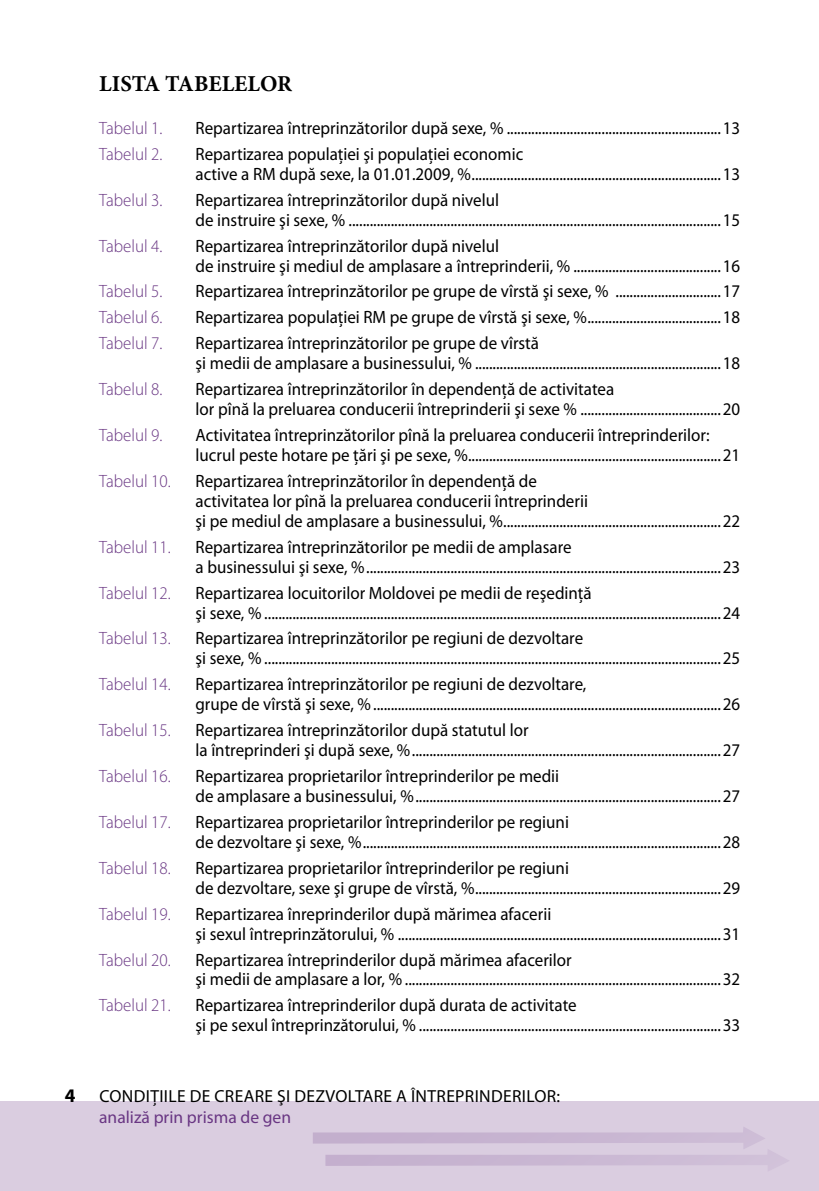
<style>
.page{position:relative;width:819px;height:1191px;background:#fff}
.page>*{position:absolute;margin:0;border:0;box-sizing:border-box;transform-origin:0 0}
.t1{font:700 22.75px "Minion Pro";color:#000}
.t2{font:700 19.25px "Myriad Pro";color:#000}
.t3{font:17.85px/19.9px "Myriad Pro";color:#000;scale:.95 1}
.t4{font:300 17.85px "Myriad Pro";color:#693683;scale:.95 1}
.t5{font:17.5px "Myriad Pro";letter-spacing:.02em;color:#000}
.t6{font:17.5px "Myriad Pro";color:#693683}
</style>
<div class="page">
<div style="left:0;top:1101px;width:818px;height:90px;background:#dacde0"></div>
<svg style="left:313px;top:1127px;width:472px;height:44px"></svg>
<p class="t2" style="left:65px;top:1084px;width:12px">4</p>
<p class="t1" style="left:99px;top:70px;width:194px">LISTA TABELELOR</p>
<p class="t4" style="left:99px;top:118px;width:68px">Tabelul 1.</p>
<p class="t3" style="left:195px;top:118px;width:574px">Repartizarea întreprinzătorilor după sexe, % .............................................................13</p>
<p class="t4" style="left:99px;top:144px;width:68px">Tabelul 2.</p>
<p class="t3" style="left:195px;top:144px;width:574px">Repartizarea populaţiei şi populaţiei economic<br>active a RM după sexe, la 01.01.2009, % .......................................................................13</p>
<p class="t4" style="left:99px;top:190px;width:68px">Tabelul 3.</p>
<p class="t3" style="left:195px;top:190px;width:574px">Repartizarea întreprinzătorilor după nivelul<br>de instruire şi sexe, % ..........................................................................................................15</p>
<p class="t4" style="left:99px;top:236px;width:68px">Tabelul 4.</p>
<p class="t3" style="left:195px;top:236px;width:574px">Repartizarea întreprinzătorilor după nivelul<br>de instruire şi mediul de amplasare a întreprinderii, % ..........................................16</p>
<p class="t4" style="left:99px;top:282px;width:68px">Tabelul 5.</p>
<p class="t3" style="left:195px;top:282px;width:574px">Repartizarea întreprinzătorilor pe grupe de vîrstă şi sexe, % ..............................17</p>
<p class="t4" style="left:99px;top:307px;width:68px">Tabelul 6.</p>
<p class="t3" style="left:195px;top:308px;width:574px">Repartizarea populaţiei RM pe grupe de vîrstă şi sexe, % ......................................18</p>
<p class="t4" style="left:99px;top:333px;width:68px">Tabelul 7.</p>
<p class="t3" style="left:195px;top:334px;width:574px">Repartizarea întreprinzătorilor pe grupe de vîrstă<br>şi medii de amplasare a businessului, % ......................................................................18</p>
<p class="t4" style="left:99px;top:379px;width:68px">Tabelul 8.</p>
<p class="t3" style="left:195px;top:379px;width:574px">Repartizarea întreprinzătorilor în dependenţă de activitatea<br>lor pînă la preluarea conducerii întreprinderii şi sexe % ........................................20</p>
<p class="t4" style="left:99px;top:425px;width:68px">Tabelul 9.</p>
<p class="t3" style="left:195px;top:425px;width:574px">Activitatea întreprinzătorilor pînă la preluarea conducerii întreprinderilor: lucrul peste hotare pe ţări şi pe sexe, % ........................................................................21</p>
<p class="t4" style="left:99px;top:471px;width:77px">Tabelul 10.</p>
<p class="t3" style="left:195px;top:471px;width:574px">Repartizarea întreprinzătorilor în dependenţă de<br>activitatea lor pînă la preluarea conducerii întreprinderii<br>şi pe mediul de amplasare a businessului, % ..............................................................22</p>
<p class="t4" style="left:99px;top:537px;width:77px">Tabelul 11.</p>
<p class="t3" style="left:195px;top:537px;width:574px">Repartizarea întreprinzătorilor pe medii de amplasare<br>a businessului şi sexe, % .....................................................................................................23</p>
<p class="t4" style="left:99px;top:583px;width:77px">Tabelul 12.</p>
<p class="t3" style="left:195px;top:583px;width:574px">Repartizarea locuitorilor Moldovei pe medii de reşedinţă<br>şi sexe, % ..................................................................................................................................24</p>
<p class="t4" style="left:99px;top:628px;width:77px">Tabelul 13.</p>
<p class="t3" style="left:195px;top:629px;width:574px">Repartizarea întreprinzătorilor pe regiuni de dezvoltare<br>şi sexe, % ..................................................................................................................................25</p>
<p class="t4" style="left:99px;top:674px;width:77px">Tabelul 14.</p>
<p class="t3" style="left:195px;top:674px;width:574px">Repartizarea întreprinzătorilor pe regiuni de dezvoltare,<br>grupe de vîrstă şi sexe, % ...................................................................................................26</p>
<p class="t4" style="left:99px;top:720px;width:77px">Tabelul 15.</p>
<p class="t3" style="left:195px;top:720px;width:574px">Repartizarea întreprinzătorilor după statutul lor<br>la întreprinderi şi după sexe, % ........................................................................................27</p>
<p class="t4" style="left:99px;top:766px;width:77px">Tabelul 16.</p>
<p class="t3" style="left:195px;top:766px;width:574px">Repartizarea proprietarilor întreprinderilor pe medii<br>de amplasare a businessului, % .......................................................................................27</p>
<p class="t4" style="left:99px;top:812px;width:77px">Tabelul 17.</p>
<p class="t3" style="left:195px;top:812px;width:574px">Repartizarea proprietarilor întreprinderilor pe regiuni<br>de dezvoltare şi sexe, % ......................................................................................................28</p>
<p class="t4" style="left:99px;top:858px;width:77px">Tabelul 18.</p>
<p class="t3" style="left:195px;top:858px;width:574px">Repartizarea proprietarilor întreprinderilor pe regiuni<br>de dezvoltare, sexe şi grupe de vîrstă, % ......................................................................29</p>
<p class="t4" style="left:99px;top:904px;width:77px">Tabelul 19.</p>
<p class="t3" style="left:195px;top:904px;width:574px">Repartizarea înreprinderilor după mărimea afacerii<br>şi sexul întreprinzătorului, % ............................................................................................31</p>
<p class="t4" style="left:99px;top:949px;width:77px">Tabelul 20.</p>
<p class="t3" style="left:195px;top:950px;width:574px">Repartizarea întreprinderilor după mărimea afacerilor<br>şi medii de amplasare a lor, % ..........................................................................................32</p>
<p class="t4" style="left:99px;top:995px;width:77px">Tabelul 21.</p>
<p class="t3" style="left:195px;top:995px;width:574px">Repartizarea întreprinderilor după durata de activitate<br>şi pe sexul întreprinzătorului, % ......................................................................................33</p>
<p class="t5" style="left:99px;top:1086px;width:462px">CONDIŢIILE DE CREARE ŞI DEZVOLTARE A ÎNTREPRINDERILOR:</p>
<p class="t6" style="left:99px;top:1107px;width:193px">analiză prin prisma de gen</p>
</div>
